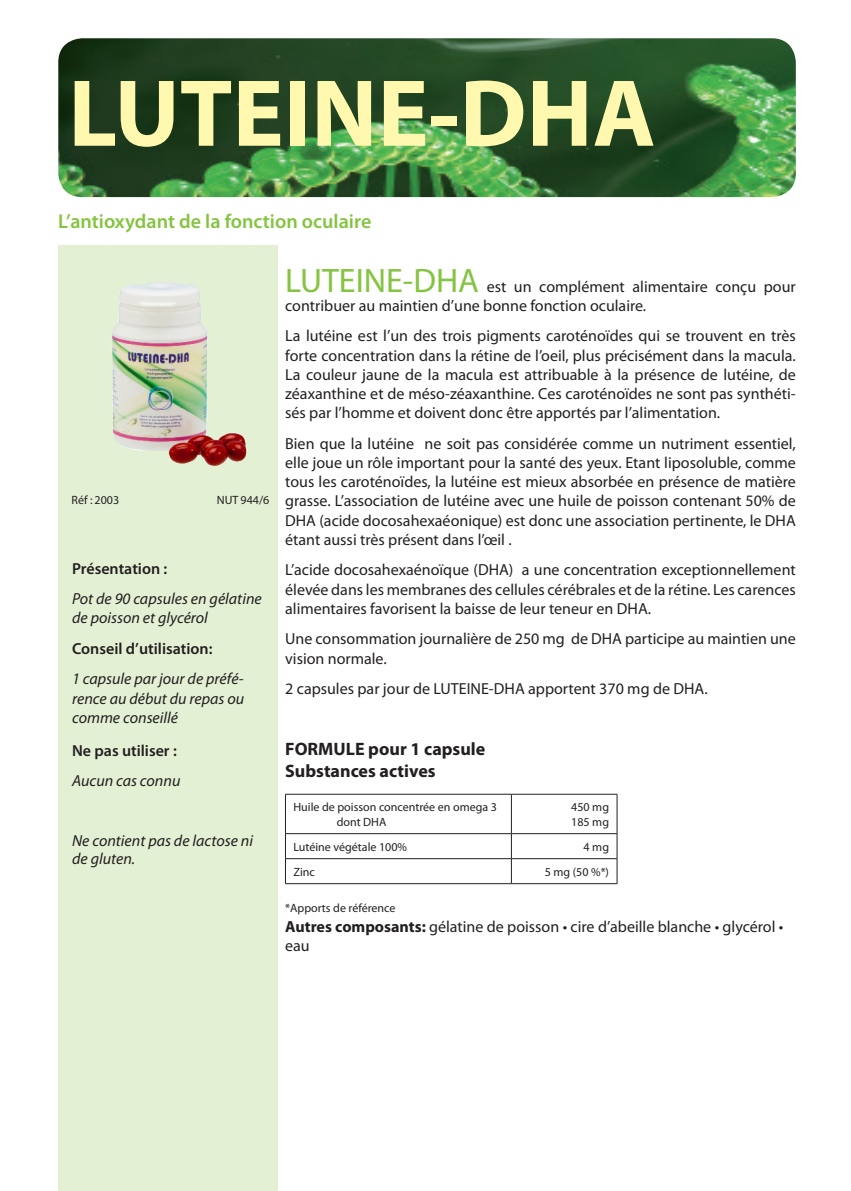
<style>
.page{position:relative;width:851px;height:1191px;background:#fff}
.page>*{position:absolute;margin:0;border:0;box-sizing:border-box;transform-origin:0 0}
.t1{font:700 96px "Myriad Pro";color:#fff8ae}
.t2{font:600 20px "Myriad Pro";color:#84c440}
.t3{font:700 18px "Myriad Pro";color:#231f20}
.t4{font:16px/19.2px "Myriad Pro";color:#231f20}
.t5{font:italic 16px/19.2px "Myriad Pro";color:#231f20}
.t6{font:600 16px "Myriad Pro";color:#231f20}
.t7{font:12px "Myriad Pro";color:#231f20}
.s1{font-size:34px;color:#84c440}
.s2{font-weight:700}
</style>
<div class="page">
<img style="left:58px;top:38px;width:737px;height:159px">
<div style="left:58px;top:245px;width:219px;height:946px;background:#e3f0d4"></div>
<img style="left:112px;top:282px;width:135px;height:184px">
<hr style="left:285px;top:794px;width:226px;height:1px;background:#231f20">
<hr style="left:285px;top:794px;width:1px;height:39px;background:#231f20">
<hr style="left:511px;top:794px;width:106px;height:1px;background:#231f20">
<hr style="left:511px;top:794px;width:1px;height:39px;background:#231f20">
<hr style="left:616px;top:794px;width:1px;height:39px;background:#231f20">
<hr style="left:285px;top:833px;width:226px;height:1px;background:#231f20">
<hr style="left:511px;top:833px;width:106px;height:1px;background:#231f20">
<hr style="left:285px;top:858px;width:226px;height:1px;background:#231f20">
<svg style="left:285px;top:834px;width:1px;height:49px"></svg>
<hr style="left:511px;top:858px;width:106px;height:1px;background:#231f20">
<svg style="left:511px;top:834px;width:1px;height:49px"></svg>
<svg style="left:616px;top:834px;width:1px;height:49px"></svg>
<hr style="left:285px;top:883px;width:226px;height:1px;background:#231f20">
<hr style="left:511px;top:883px;width:106px;height:1px;background:#231f20">
<p class="t1" style="left:68px;top:51px;width:589px">LUTEINE-DHA</p>
<p class="t2" style="left:58px;top:208px;width:314px">L’antioxydant de la fonction oculaire</p>
<p class="t7" style="left:71px;top:493px;width:49px">Réf : 2003</p>
<p class="t7" style="left:217px;top:493px;width:54px">NUT 944/6</p>
<p class="t6" style="left:72px;top:558px;width:97px">Présentation :</p>
<p class="t5" style="left:72px;top:589px;width:191px">Pot de 90 capsules en gélatine de poisson et glycérol</p>
<p class="t6" style="left:72px;top:638px;width:142px">Conseil d’utilisation:</p>
<p class="t5" style="left:72px;top:669px;width:173px;text-align:justify">1 capsule par jour de préfé&shy;rence au début du repas ou comme conseillé</p>
<p class="t6" style="left:72px;top:740px;width:106px">Ne pas utiliser :</p>
<p class="t5" style="left:72px;top:771px;width:110px">Aucun cas connu</p>
<p class="t5" style="left:72px;top:831px;width:182px;line-height:18px">Ne contient pas de lactose ni de gluten.</p>
<p class="t4" style="left:285px;top:276px;width:512px"><span class="s1">LUTEINE-DHA</span> est un complément alimentaire conçu pour contribuer au maintien d’une bonne fonction oculaire.</p>
<p class="t4" style="left:285px;top:326px;width:512px;text-align:justify">La lutéine est l’un des trois pigments caroténoïdes qui se trouvent en très forte concentration dans la rétine de l’oeil, plus précisément dans la macula.<br>La couleur jaune de la macula est attribuable à la présence de lutéine, de zéaxanthine et de méso-zéaxanthine. Ces caroténoïdes ne sont pas synthéti&shy;sés par l’homme et doivent donc être apportés par l’alimentation.</p>
<p class="t4" style="left:285px;top:433px;width:512px;text-align:justify">Bien que la lutéine ne soit pas considérée comme un nutriment essentiel, elle joue un rôle important pour la santé des yeux. Etant liposoluble, comme tous les caroténoïdes, la lutéine est mieux absorbée en présence de matière grasse. L’association de lutéine avec une huile de poisson contenant 50% de DHA (acide docosahexaéonique) est donc une association pertinente, le DHA étant aussi très présent dans l’œil .</p>
<p class="t4" style="left:285px;top:560px;width:512px;text-align:justify">L’acide docosahexaénoïque (DHA) a une concentration exceptionnellement élevée dans les membranes des cellules cérébrales et de la rétine. Les carences alimentaires favorisent la baisse de leur teneur en DHA.</p>
<p class="t4" style="left:285px;top:629px;width:512px">Une consommation journalière de 250 mg de DHA participe au maintien une vision normale.</p>
<p class="t4" style="left:285px;top:679px;width:424px">2 capsules par jour de LUTEINE-DHA apportent 370 mg de DHA.</p>
<p class="t3" style="left:285px;top:737px;width:202px">FORMULE pour 1 capsule</p>
<p class="t3" style="left:285px;top:759px;width:152px">Substances actives</p>
<p class="t7" style="left:293px;top:800px;width:205px">Huile de poisson concentrée en omega 3</p>
<p class="t7" style="left:337px;top:814px;width:51px">dont DHA</p>
<p class="t7" style="left:571px;top:800px;width:39px">450 mg</p>
<p class="t7" style="left:571px;top:814px;width:39px">185 mg</p>
<p class="t7" style="left:293px;top:839px;width:115px">Lutéine végétale 100%</p>
<p class="t7" style="left:583px;top:839px;width:27px">4 mg</p>
<p class="t7" style="left:293px;top:864px;width:23px">Zinc</p>
<p class="t7" style="left:545px;top:864px;width:66px">5 mg (50 %*)</p>
<p class="t7" style="left:285px;top:901px;width:112px">*Apports de référence</p>
<p class="t4" style="left:285px;top:916px;width:499px"><span class="s2">Autres composants:</span> gélatine de poisson • cire d’abeille blanche • glycérol • eau</p>
</div>
